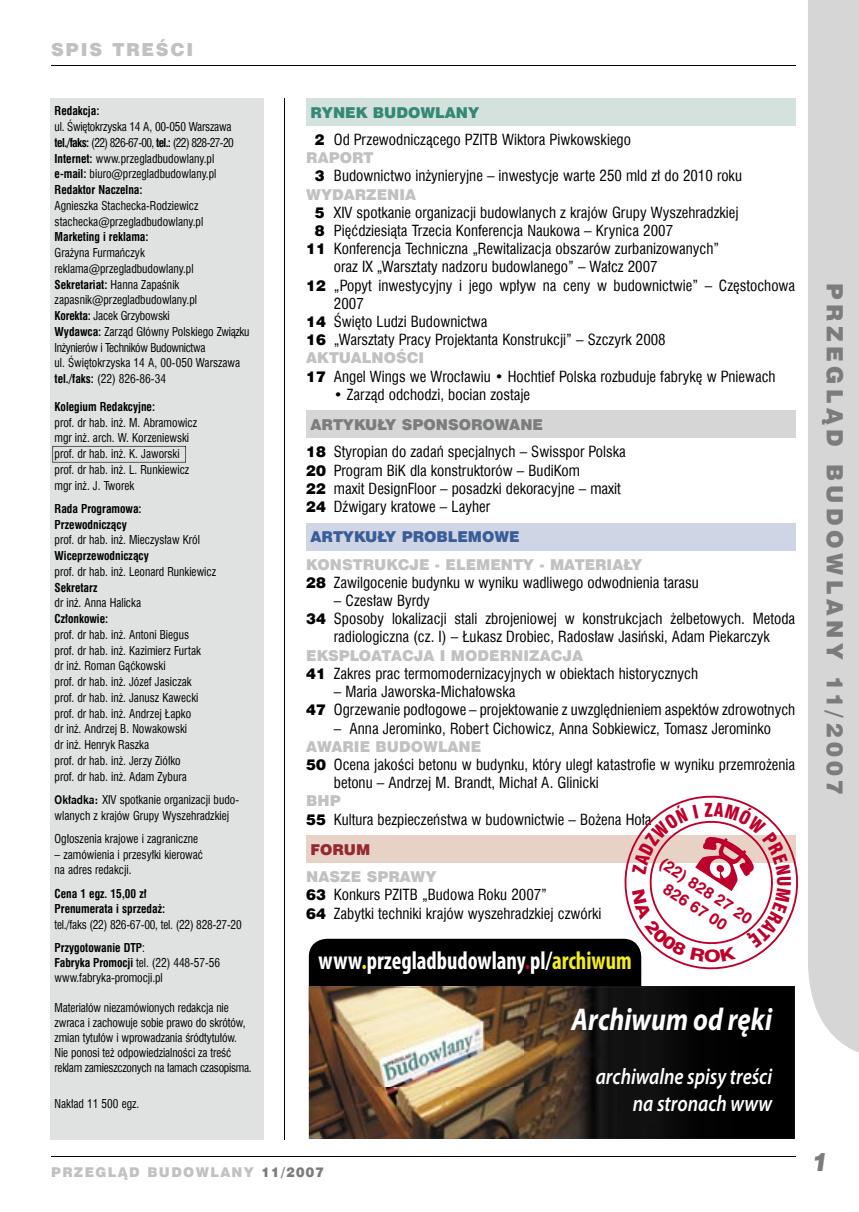
<style>
.page{position:relative;width:859px;height:1212px;background:#fff}
.page>*{position:absolute;margin:0;border:0;box-sizing:border-box;transform-origin:0 0}
.t1{font:italic 700 31.5px "Myriad Pro";color:#fff;scale:.84 1}
.t2{font:700 condensed 25.5px "Myriad Pro";color:#fff;scale:.9 1}
.t3{font:italic 25.5px "Swis 721 Blk EU";color:#7b7c7c;scale:.95 1}
.t4{font:italic 600 22.5px/27px "Myriad Pro";color:#fff;text-align:right;scale:.84 1}
.t5{font:22.5px "Swis 721 Blk EU";letter-spacing:.2em;color:#7b7c7c}
.t6{font:18px "Swis 721 Blk EU";letter-spacing:.1em;color:#c1c1c1}
.t7{font:16.05px/19.2px "Swis 721 EU Bold";color:#bd002b;text-align:center}
.t8{font:15px/18.1px "Swis 721 Cn EU";color:#000}
.t9{font:15px "Swis 721 Blk EU";color:#c1c1c1}
.t10{font:15px "Swis 721 Blk EU";color:#7b7c7c}
.t11{font:15px "Swis 721 Blk EU";color:#395d97}
.t12{font:15px "Swis 721 Blk EU";color:#348875}
.t13{font:15px "Swis 721 Blk EU";color:#932a33}
.t14{font:13.5px "Swis 721 Blk EU";letter-spacing:.1em;color:#c1c1c1}
.t15{font:12px/15.8px "Swis 721 Cn EU";color:#000;scale:.95 1}
.t16{font:700 12px/15.8px "Swis 721 Cn EU";color:#000;scale:.95 1}
.t17{font:12px/22.5px "Swis 721 Cn EU";letter-spacing:-.02em;color:#000;scale:.95 1}
.s1{font-weight:700}
.s2{font-family:"News Goth EU";font-weight:700}
.s3{font-family:"Swis 721 Blk EU"}
.s4{color:#f2ed1c}
.s5{color:#bd002b}
.s6{color:#7b7c7c}
</style>
<div class="page">
<hr style="left:51px;top:1156px;width:744px;height:1px;background:#000">
<div style="left:808px;top:0;width:51px;height:1053px;background:#d6d6d6"></div>
<hr style="left:284px;top:98px;width:1px;height:1042px;background:#000">
<div style="left:306px;top:98px;width:489px;height:27px;background:#d4e2dd"></div>
<div style="left:306px;top:411px;width:489px;height:27px;background:#d6d6d6"></div>
<div style="left:306px;top:523px;width:489px;height:27px;background:#d0d5e6"></div>
<div style="left:306px;top:835px;width:489px;height:27px;background:#e8d2c6"></div>
<hr style="left:51px;top:65px;width:744px;height:1px;background:#000">
<div style="left:50px;top:98px;width:214px;height:1042px;background:#e0e1e1"></div>
<svg style="left:52px;top:446px;width:134px;height:16px"></svg>
<div style="left:309px;top:939px;width:332px;height:88px;background:#000;border-radius:18px"></div>
<img style="left:309px;top:986px;width:486px;height:153px">
<img style="left:314px;top:986px;width:331px;height:2px">
<svg style="left:612px;top:784px;width:198px;height:197px"></svg>
<p class="t6" style="left:51px;top:38px;width:144px">SPIS TREŚCI</p>
<p class="t16" style="left:55px;top:104px;width:49px">Redakcja:</p>
<p class="t15" style="left:55px;top:119px;width:190px">ul. Świętokrzyska 14 A, 00-050 Warszawa <span class="s1">tel./faks:</span> (22) 826-67-00, <span class="s1">tel.:</span> (22) 828-27-20<br><span class="s1">Internet:</span> www.przegladbudowlany.pl <span class="s1">e-mail:</span> biuro@przegladbudowlany.pl <span class="s1">Redaktor Naczelna:</span></p>
<p class="t15" style="left:55px;top:198px;width:158px">Agnieszka Stachecka-Rodziewicz stachecka@przegladbudowlany.pl</p>
<p class="t16" style="left:55px;top:230px;width:100px">Marketing i reklama:</p>
<p class="t15" style="left:55px;top:245px;width:206px">Grażyna Furmańczyk reklama@przegladbudowlany.pl<br><span class="s1">Sekretariat:</span> Hanna Zapaśnik zapasnik@przegladbudowlany.pl<br><span class="s1">Korekta:</span> Jacek Grzybowski<br><span class="s1">Wydawca:</span> Zarząd Główny Polskiego Związku<br>Inżynierów i Techników Budownictwa<br>ul. Świętokrzyska 14 A, 00-050 Warszawa <span class="s1">tel./faks:</span> (22) 826-86-34</p>
<p class="t16" style="left:55px;top:399px;width:107px">Kolegium Redakcyjne:</p>
<p class="t15" style="left:55px;top:414px;width:152px">prof. dr hab. inż. M. Abramowicz mgr inż. arch. W. Korzeniewski prof. dr hab. inż. K. Jaworski prof. dr hab. inż. L. Runkiewicz mgr inż. J. Tworek</p>
<p class="t16" style="left:55px;top:501px;width:93px">Rada Programowa:<br>Przewodniczący</p>
<p class="t15" style="left:55px;top:532px;width:155px">prof. dr hab. inż. Mieczysław Król</p>
<p class="t16" style="left:55px;top:548px;width:101px">Wiceprzewodniczący</p>
<p class="t15" style="left:55px;top:564px;width:172px">prof. dr hab. inż. Leonard Runkiewicz</p>
<p class="t16" style="left:55px;top:580px;width:47px">Sekretarz</p>
<p class="t15" style="left:55px;top:595px;width:93px">dr inż. Anna Halicka</p>
<p class="t16" style="left:55px;top:611px;width:58px">Członkowie:</p>
<p class="t15" style="left:55px;top:627px;width:156px">prof. dr hab. inż. Antoni Biegus prof. dr hab. inż. Kazimierz Furtak dr inż. Roman Gąćkowski<br>prof. dr hab. inż. Józef Jasiczak prof. dr hab. inż. Janusz Kawecki prof. dr hab. inż. Andrzej Łapko dr inż. Andrzej B. Nowakowski<br>dr inż. Henryk Raszka<br>prof. dr hab. inż. Jerzy Ziółko prof. dr hab. inż. Adam Zybura</p>
<p class="t15" style="left:55px;top:792px;width:196px"><span class="s2">Okładka:</span> XIV spotkanie organizacji budo&shy;wlanych z krajów Grupy Wyszehradzkiej</p>
<p class="t15" style="left:55px;top:831px;width:153px">Ogłoszenia krajowe i zagraniczne</p>
<p class="t15" style="left:55px;top:846px;width:158px">– zamówienia i przesyłki kierować na adres redakcji.</p>
<p class="t16" style="left:55px;top:886px;width:118px">Cena 1 egz. 15,00 zł<br>Prenumerata i sprzedaż:</p>
<p class="t17" style="left:55px;top:913px;width:198px">tel./faks (22) 826-67-00, tel. (22) 828-27-20<br><span class="s1">Przygotowanie DTP</span>:</p>
<p class="t15" style="left:55px;top:955px;width:176px;line-height:15px"><span class="s1">Fabryka Promocji</span> tel. (22) 448-57-56 www.fabryka-promocji.pl</p>
<p class="t15" style="left:55px;top:1000px;width:209px;line-height:15px">Materiałów niezamówionych redakcja nie zwraca i zachowuje sobie prawo do skrótów, zmian tytułów i wprowadzania śródtytułów.<br>Nie ponosi też odpowiedzialności za treść reklam zamieszczonych na łamach czaso pisma.</p>
<p class="t15" style="left:55px;top:1095px;width:91px">Nakład 11 500 egz.</p>
<p class="t12" style="left:310px;top:103px;width:170px">RYNEK BUDOWLANY</p>
<p class="t8" style="left:315px;top:130px;width:317px"><span class="s3">2</span> Od Przewodniczącego PZITB Wiktora Piwkowskiego</p>
<p class="t9" style="left:306px;top:148px;width:69px">RAPORT</p>
<p class="t8" style="left:315px;top:167px;width:429px"><span class="s3">3</span> Budownictwo inżynieryjne – inwestycje warte 250 mld zł do 2010 roku</p>
<p class="t9" style="left:306px;top:185px;width:111px">WYDARZENIA</p>
<p class="t8" style="left:315px;top:203px;width:425px"><span class="s3">5</span> XIV spotkanie organizacji budowlanych z krajów Grupy Wyszehradzkiej</p>
<p class="t8" style="left:315px;top:221px;width:360px"><span class="s3">8</span> Pięćdziesiąta Trzecia Konferencja Naukowa – Krynica 2007</p>
<p class="t8" style="left:306px;top:240px;width:414px"><span class="s3">11</span> Konferencja Techniczna „Rewitalizacja obszarów zurbanizowanych”</p>
<p class="t8" style="left:334px;top:258px;width:325px">oraz IX „Warsztaty nadzoru budowlanego” – Wałcz 2007</p>
<p class="t8" style="left:306px;top:276px;width:490px"><span class="s3">12</span> „Popyt inwestycyjny i jego wpływ na ceny w budownictwie” – Częstochowa</p>
<p class="t8" style="left:334px;top:294px;width:31px">2007</p>
<p class="t8" style="left:306px;top:312px;width:183px"><span class="s3">14</span> Święto Ludzi Budownictwa</p>
<p class="t8" style="left:306px;top:331px;width:361px"><span class="s3">16</span> „Warsztaty Pracy Projektanta Konstrukcji” – Szczyrk 2008</p>
<p class="t9" style="left:306px;top:348px;width:119px">AKTUALNOŚCI</p>
<p class="t8" style="left:306px;top:367px;width:471px"><span class="s3">17</span> Angel Wings we Wrocławiu • Hochtief Polska rozbuduje fabrykę w Pniewach</p>
<p class="t8" style="left:334px;top:385px;width:198px">• Zarząd odchodzi, bocian zostaje</p>
<p class="t10" style="left:310px;top:415px;width:234px">ARTYKUŁY SPONSOROWANE</p>
<p class="t8" style="left:306px;top:443px;width:321px"><span class="s3">18</span> Styropian do zadań specjalnych – Swisspor Polska <span class="s3">20</span> Program BiK dla konstruktorów – BudiKom<br><span class="s3">22</span> maxit DesignFloor – posadzki dekoracyjne – maxit <span class="s3">24</span> Dźwigary kratowe – Layher</p>
<p class="t11" style="left:310px;top:527px;width:211px">ARTYKUŁY PROBLEMOWE</p>
<p class="t9" style="left:306px;top:555px;width:337px">KONSTRUKCJE - ELEMENTY - MATERIAŁY</p>
<p class="t8" style="left:306px;top:573px;width:394px"><span class="s3">28</span> Zawilgocenie budynku w wyniku wadliwego odwodnienia tarasu</p>
<p class="t8" style="left:334px;top:591px;width:98px">– Czesław Byrdy</p>
<p class="t8" style="left:306px;top:610px;width:490px"><span class="s3">34</span> Sposoby lokalizacji stali zbrojeniowej w konstrukcjach żelbetowych. Metoda</p>
<p class="t8" style="left:334px;top:628px;width:438px">radiologiczna (cz. I) – Łukasz Drobiec, Radosław Jasiński, Adam Piekarczyk</p>
<p class="t9" style="left:306px;top:646px;width:278px">EKSPLOATACJA I MODERNIZACJA</p>
<p class="t8" style="left:306px;top:664px;width:393px"><span class="s3">41</span> Zakres prac termomodernizacyjnych w obiektach historycznych</p>
<p class="t8" style="left:306px;top:682px;width:490px;text-indent:28px">– Maria Jaworska-Michałowska<br><span class="s3">47</span> Ogrzewanie podłogowe – projektowanie z uwzględnieniem aspektów zdrowotnych</p>
<p class="t8" style="left:334px;top:719px;width:439px">– Anna Jerominko, Robert Cichowicz, Anna Sobkiewicz, Tomasz Jerominko</p>
<p class="t9" style="left:306px;top:737px;width:177px">AWARIE BUDOWLANE</p>
<p class="t8" style="left:334px;top:755px;width:463px;text-indent:-28px"><span class="s3">50</span> Ocena jakości betonu w budynku, który uległ katastrofie w wyniku przemrożenia betonu – Andrzej M. Brandt, Michał A. Glinicki</p>
<p class="t9" style="left:306px;top:791px;width:36px">BHP</p>
<p class="t8" style="left:306px;top:810px;width:347px"><span class="s3">55</span> Kultura bezpieczeństwa w budownictwie – Bożena Hoła</p>
<p class="t13" style="left:310px;top:840px;width:61px">FORUM</p>
<p class="t9" style="left:306px;top:867px;width:132px">NASZE SPRAWY</p>
<p class="t8" style="left:306px;top:886px;width:297px"><span class="s3">63</span> Konkurs PZITB „Budowa Roku 2007”<br><span class="s3">64</span> Zabytki techniki krajów wyszehradzkiej czwórki</p>
<p class="t7" style="left:666px;top:854px;width:109px;rotate:33deg">(22) 828 27 20<br>826 67 00</p>
<h2 class="t2" style="left:319px;top:947px;width:349px">www<span class="s4">.</span>przegladbudowlany<span class="s5">.</span>pl/<span class="s4">archiwum</span></h2>
<h1 class="t1" style="left:571px;top:1002px;width:240px">Archiwum od ręki</h1>
<h3 class="t4" style="left:596px;top:1064px;width:212px">archiwalne spisy treści na stronach www</h3>
<p class="t14" style="left:51px;top:1163px;width:275px">PRZEGLĄD BUDOWLANY <span class="s6">11/2007</span></p>
<h3 class="t5" style="left:849px;top:283px;width:514px;rotate:90deg">PRZEGLĄD BUDOWLANY 11/2007</h3>
<h2 class="t3" style="left:812px;top:1146px;width:18px">1</h2>
</div>
